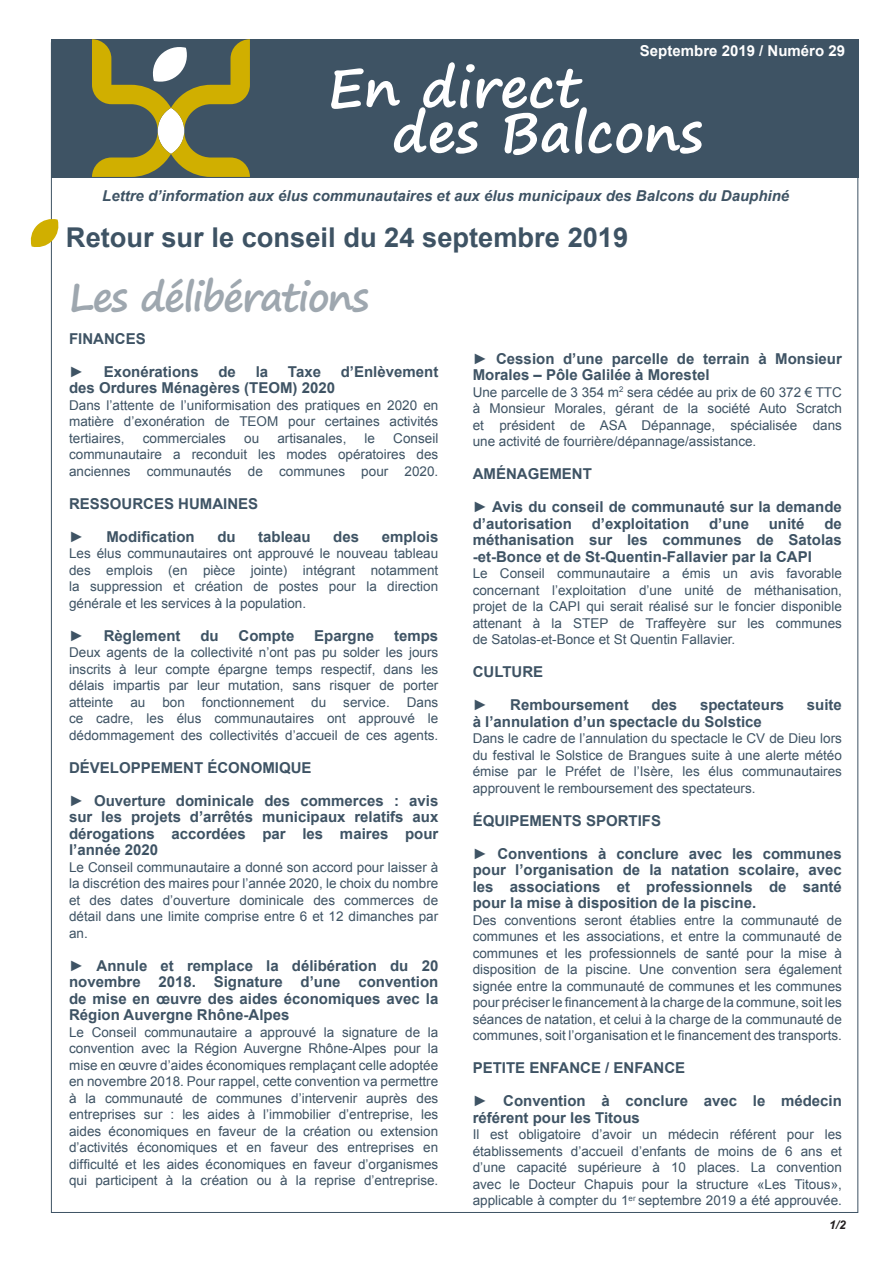
<style>
.page{position:relative;width:893px;height:1263px;background:#fff}
.page>*{position:absolute;margin:0;border:0;box-sizing:border-box;transform-origin:0 0}
.t1{font:700 54px "Segoe Print";color:#fff}
.t2{font:700 39px "Segoe Print";letter-spacing:-.04em;color:#9ea7af}
.t3{font:700 27.3px "Arial";color:#3e5364}
.t4{font:700 15px/16.5px "Arial";color:#3e5364}
.t5{font:italic 700 15px "Arial";color:#3e5364}
.t6{font:700 15px "Arial";color:#fff}
.t7{font:13.5px/16.5px "Arial";color:#3e5364}
.t8{font:italic 700 12px "Arial";color:#231f20}
</style>
<div class="page">
<div style="left:51px;top:39px;width:807px;height:138px;background:#3e5364"></div>
<svg style="left:92px;top:39px;width:158px;height:138px"></svg>
<svg style="left:30px;top:218px;width:29px;height:30px"></svg>
<p class="t6" style="left:640px;top:40px;width:207px">Septembre 2019 / Numéro 29</p>
<p class="t1" style="left:327px;top:38px;width:255px">En direct</p>
<p class="t1" style="left:392px;top:83px;width:312px">des Balcons</p>
<p class="t5" style="left:102px;top:186px;width:688px">Lettre d’information aux élus communautaires et aux élus municipaux des Balcons du Dauphiné</p>
<p class="t3" style="left:66px;top:219px;width:564px">Retour sur le conseil du 24 septembre 2019</p>
<p class="t2" style="left:69px;top:261px;width:301px">Les délibérations</p>
<p class="t4" style="left:69px;top:330px;width:78px">FINANCES</p>
<p class="t4" style="left:69px;top:363px;width:16px">►</p>
<p class="t4" style="left:104px;top:363px;width:97px">Exonérations</p>
<p class="t4" style="left:218px;top:363px;width:19px">de</p>
<p class="t4" style="left:256px;top:363px;width:14px">la</p>
<p class="t4" style="left:288px;top:363px;width:35px">Taxe</p>
<p class="t4" style="left:341px;top:363px;width:99px">d’Enlèvement</p>
<p class="t4" style="left:69px;top:380px;width:267px">des Ordures Ménagères (TEOM) 2020</p>
<p class="t7" style="left:69px;top:397px;width:371px">Dans l’attente de l’uniformisation des pratiques en 2020 en matière d’exonération de TEOM pour certaines activités</p>
<p class="t7" style="left:69px;top:430px;width:57px">tertiaires,</p>
<p class="t7" style="left:143px;top:430px;width:85px">commerciales</p>
<p class="t7" style="left:244px;top:430px;width:17px">ou</p>
<p class="t7" style="left:277px;top:430px;width:71px">artisanales,</p>
<p class="t7" style="left:365px;top:430px;width:12px">le</p>
<p class="t7" style="left:393px;top:430px;width:47px">Conseil</p>
<p class="t7" style="left:69px;top:446px;width:371px">communautaire a reconduit les modes opératoires des anciennes communautés de communes pour 2020.</p>
<p class="t4" style="left:69px;top:495px;width:191px">RESSOURCES HUMAINES</p>
<p class="t4" style="left:69px;top:528px;width:16px">►</p>
<p class="t4" style="left:106px;top:528px;width:90px">Modification</p>
<p class="t4" style="left:217px;top:528px;width:20px">du</p>
<p class="t4" style="left:258px;top:528px;width:54px">tableau</p>
<p class="t4" style="left:333px;top:528px;width:27px">des</p>
<p class="t4" style="left:382px;top:528px;width:58px">emplois</p>
<p class="t7" style="left:69px;top:545px;width:371px">Les élus communautaires ont approuvé le nouveau tableau</p>
<p class="t7" style="left:69px;top:562px;width:371px">des emplois (en pièce jointe) intégrant notamment</p>
<p class="t7" style="left:69px;top:578px;width:371px">la suppression et création de postes pour la direction</p>
<p class="t7" style="left:69px;top:595px;width:239px">générale et les services à la population.</p>
<p class="t4" style="left:69px;top:627px;width:16px">►</p>
<p class="t4" style="left:104px;top:627px;width:78px">Règlement</p>
<p class="t4" style="left:200px;top:627px;width:20px">du</p>
<p class="t4" style="left:239px;top:627px;width:57px">Compte</p>
<p class="t4" style="left:314px;top:627px;width:62px">Epargne</p>
<p class="t4" style="left:394px;top:627px;width:46px">temps</p>
<p class="t7" style="left:69px;top:644px;width:371px;text-align:justify">Deux agents de la collectivité n’ont pas pu solder les jours inscrits à leur compte épargne temps respectif, dans les délais impartis par leur mutation, sans risquer de porter</p>
<p class="t7" style="left:69px;top:694px;width:46px">atteinte</p>
<p class="t7" style="left:130px;top:694px;width:17px">au</p>
<p class="t7" style="left:162px;top:694px;width:24px">bon</p>
<p class="t7" style="left:202px;top:694px;width:94px">fonctionnement</p>
<p class="t7" style="left:311px;top:694px;width:17px">du</p>
<p class="t7" style="left:343px;top:694px;width:48px">service.</p>
<p class="t7" style="left:69px;top:694px;width:371px;text-align:right">Dans<br>ce cadre, les élus communautaires ont approuvé le</p>
<p class="t7" style="left:69px;top:727px;width:371px">dédommagement des collectivités d’accueil de ces agents.</p>
<p class="t4" style="left:69px;top:759px;width:244px">DÉVELOPPEMENT ÉCONOMIQUE</p>
<p class="t4" style="left:69px;top:792px;width:371px">► Ouverture dominicale des commerces : avis sur les projets d’arrêtés municipaux relatifs aux</p>
<p class="t4" style="left:69px;top:825px;width:371px">dérogations accordées par les maires pour</p>
<p class="t4" style="left:69px;top:842px;width:91px">l’année 2020</p>
<p class="t7" style="left:69px;top:859px;width:371px;text-align:justify">Le Conseil communautaire a donné son accord pour laisser à la discrétion des maires pour l’année 2020, le choix du nombre et des dates d’ouverture dominicale des commerces de</p>
<p class="t7" style="left:69px;top:908px;width:371px">détail dans une limite comprise entre 6 et 12 dimanches par</p>
<p class="t7" style="left:69px;top:925px;width:20px">an.</p>
<p class="t4" style="left:69px;top:957px;width:371px">► Annule et remplace la délibération du 20</p>
<p class="t4" style="left:69px;top:974px;width:371px">novembre 2018. Signature d’une convention</p>
<p class="t4" style="left:69px;top:990px;width:371px">de mise en œuvre des aides économiques avec la<br>Région Auvergne Rhône-Alpes</p>
<p class="t7" style="left:69px;top:1024px;width:371px;text-align:justify">Le Conseil communautaire a approuvé la signature de la convention avec la Région Auvergne Rhône-Alpes pour la mise en œuvre d’aides économiques remplaçant celle adoptée</p>
<p class="t7" style="left:69px;top:1073px;width:371px">en novembre 2018. Pour rappel, cette convention va permettre</p>
<p class="t7" style="left:69px;top:1090px;width:371px">à la communauté de communes d’intervenir auprès des</p>
<p class="t7" style="left:69px;top:1106px;width:371px;text-align:justify">entreprises sur : les aides à l’immobilier d’entreprise, les aides économiques en faveur de la création ou extension d’activités économiques et en faveur des entreprises en</p>
<p class="t7" style="left:69px;top:1156px;width:371px">difficulté et les aides économiques en faveur d’organismes qui participent à la création ou à la reprise d’entreprise.</p>
<p class="t4" style="left:473px;top:351px;width:371px">► Cession d’une parcelle de terrain à Monsieur</p>
<p class="t4" style="left:473px;top:367px;width:238px">Morales – Pôle Galilée à Morestel</p>
<p class="t7" style="left:473px;top:384px;width:371px">Une parcelle de 3 354 m<sup>2</sup> sera cédée au prix de 60 372 € TTC</p>
<p class="t7" style="left:473px;top:400px;width:371px">à Monsieur Morales, gérant de la société Auto Scratch et président de ASA Dépannage, spécialisée dans</p>
<p class="t7" style="left:473px;top:433px;width:285px">une activité de fourrière/dépannage/assistance.</p>
<p class="t4" style="left:473px;top:466px;width:121px">AMÉNAGEMENT</p>
<p class="t4" style="left:473px;top:499px;width:371px">► Avis du conseil de communauté sur la demande</p>
<p class="t4" style="left:473px;top:516px;width:101px">d’autorisation</p>
<p class="t4" style="left:592px;top:516px;width:99px">d’exploitation</p>
<p class="t4" style="left:709px;top:516px;width:42px">d’une</p>
<p class="t4" style="left:769px;top:516px;width:37px">unité</p>
<p class="t4" style="left:473px;top:516px;width:371px;text-align:right">de<br>méthanisation sur les communes de Satolas</p>
<p class="t4" style="left:473px;top:549px;width:341px">-et-Bonce et de St-Quentin-Fallavier par la CAPI</p>
<p class="t7" style="left:473px;top:565px;width:371px">Le Conseil communautaire a émis un avis favorable</p>
<p class="t7" style="left:473px;top:582px;width:371px">concernant l’exploitation d’une unité de méthanisation,</p>
<p class="t7" style="left:473px;top:598px;width:371px">projet de la CAPI qui serait réalisé sur le foncier disponible</p>
<p class="t7" style="left:473px;top:615px;width:371px">attenant à la STEP de Traffeyère sur les communes</p>
<p class="t7" style="left:473px;top:631px;width:264px">de Satolas-et-Bonce et St Quentin Fallavier.</p>
<p class="t4" style="left:473px;top:664px;width:72px">CULTURE</p>
<p class="t4" style="left:473px;top:697px;width:16px">►</p>
<p class="t4" style="left:510px;top:697px;width:120px">Remboursement</p>
<p class="t4" style="left:651px;top:697px;width:27px">des</p>
<p class="t4" style="left:700px;top:697px;width:86px">spectateurs</p>
<p class="t4" style="left:807px;top:697px;width:37px">suite</p>
<p class="t4" style="left:473px;top:714px;width:291px">à l’annulation d’un spectacle du Solstice</p>
<p class="t7" style="left:473px;top:730px;width:371px">Dans le cadre de l’annulation du spectacle le CV de Dieu lors du festival le Solstice de Brangues suite à une alerte météo</p>
<p class="t7" style="left:473px;top:763px;width:371px">émise par le Préfet de l’Isère, les élus communautaires</p>
<p class="t7" style="left:473px;top:780px;width:284px">approuvent le remboursement des spectateurs.</p>
<p class="t4" style="left:473px;top:813px;width:190px">ÉQUIPEMENTS SPORTIFS</p>
<p class="t4" style="left:473px;top:846px;width:371px">► Conventions à conclure avec les communes</p>
<p class="t4" style="left:473px;top:862px;width:371px">pour l’organisation de la natation scolaire, avec les associations et professionnels de santé</p>
<p class="t4" style="left:473px;top:895px;width:285px">pour la mise à disposition de la piscine.</p>
<p class="t7" style="left:473px;top:912px;width:371px">Des conventions seront établies entre la communauté de communes et les associations, et entre la communauté de</p>
<p class="t7" style="left:473px;top:945px;width:371px">communes et les professionnels de santé pour la mise à</p>
<p class="t7" style="left:473px;top:961px;width:371px">disposition de la piscine. Une convention sera également</p>
<p class="t7" style="left:473px;top:978px;width:371px;text-align:justify">signée entre la communauté de communes et les communes pour préciser le financement à la charge de la commune, soit les séances de natation, et celui à la charge de la communauté de</p>
<p class="t7" style="left:473px;top:1027px;width:371px">communes, soit l’organisation et le financement des transports.</p>
<p class="t4" style="left:473px;top:1060px;width:214px">PETITE ENFANCE / ENFANCE</p>
<p class="t4" style="left:473px;top:1093px;width:371px">► Convention à conclure avec le médecin</p>
<p class="t4" style="left:473px;top:1110px;width:169px">référent pour les Titous</p>
<p class="t7" style="left:473px;top:1126px;width:371px">Il est obligatoire d’avoir un médecin référent pour les</p>
<p class="t7" style="left:473px;top:1143px;width:371px;text-align:justify">établissements d’accueil d’enfants de moins de 6 ans et d’une capacité supérieure à 10 places. La convention avec le Docteur Chapuis pour la structure «Les Titous»,</p>
<p class="t7" style="left:473px;top:1192px;width:371px">applicable à compter du 1<sup>er</sup> septembre 2019 a été approuvée.</p>
<p class="t8" style="left:829px;top:1216px;width:18px">1/2</p>
</div>
